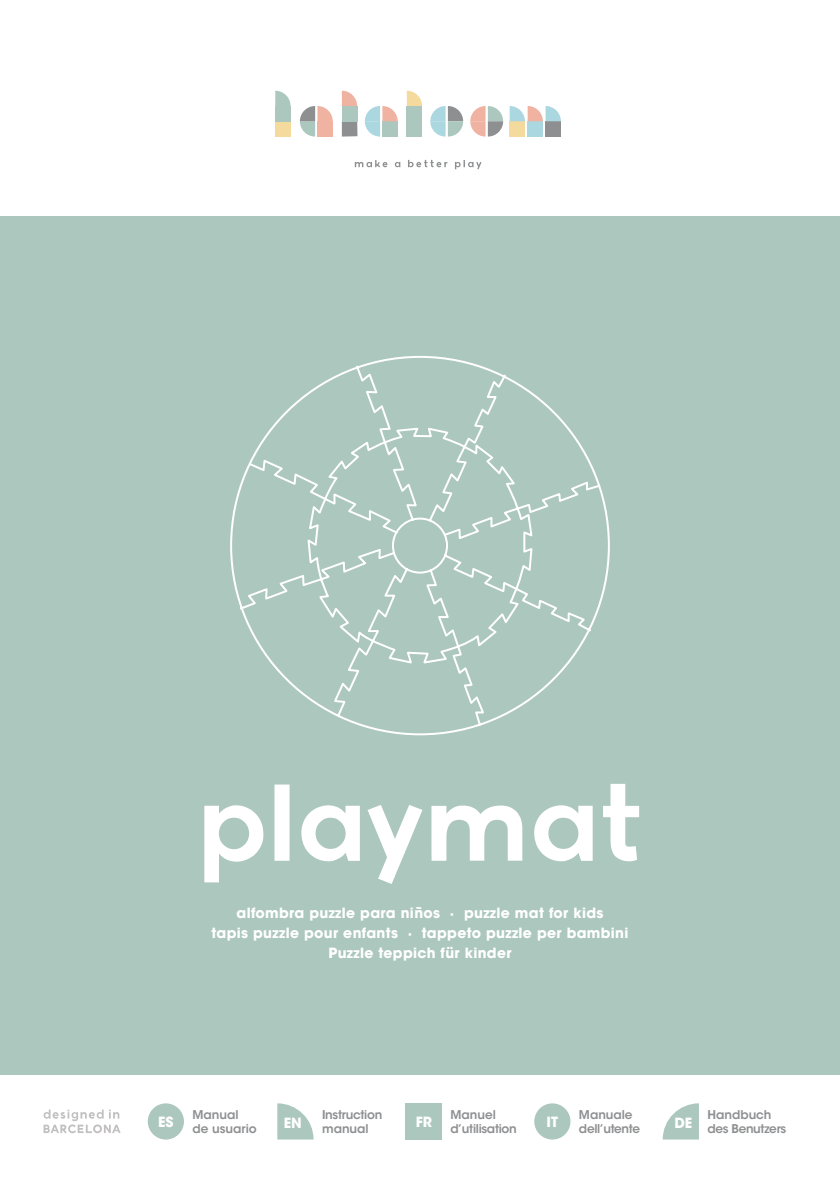
<style>
.page{position:relative;width:840px;height:1191px;background:#fff}
.page>*{position:absolute;margin:0;border:0;box-sizing:border-box;transform-origin:0 0}
.t1{font:700 102px "Kotori Rose";color:#fff}
.t2{font:700 14px/20px "ITC Avant Garde Std";letter-spacing:.025em;color:#fff;text-align:center}
.t3{font:600 12px/14px "ITC Avant Garde Std";letter-spacing:-.025em;color:#8e8f91}
.t4{font:600 12px/14px "ITC Avant Garde Std";color:#8e8f91}
</style>
<div class="page">
<svg style="left:430px;top:106px;width:33px;height:31px"></svg>
<svg style="left:470px;top:106px;width:33px;height:31px"></svg>
<div style="left:275px;top:121px;width:15px;height:16px;background:#f5da9e"></div>
<div style="left:275px;top:106px;width:15px;height:15px;background:#acc7bd"></div>
<div style="left:509px;top:121px;width:15px;height:16px;background:#f5da9e"></div>
<div style="left:527px;top:121px;width:15px;height:16px;background:#abd7e0"></div>
<div style="left:545px;top:121px;width:15px;height:16px;background:#8e8f91"></div>
<svg style="left:509px;top:106px;width:51px;height:15px"></svg>
<svg style="left:300px;top:106px;width:32px;height:31px"></svg>
<svg style="left:275px;top:91px;width:15px;height:15px"></svg>
<div style="left:341px;top:121px;width:16px;height:16px;background:#8e8f91"></div>
<div style="left:341px;top:106px;width:16px;height:15px;background:#acc7bd"></div>
<svg style="left:364px;top:106px;width:33px;height:31px"></svg>
<svg style="left:341px;top:91px;width:16px;height:15px"></svg>
<div style="left:406px;top:121px;width:16px;height:16px;background:#acc7bd"></div>
<div style="left:406px;top:106px;width:16px;height:15px;background:#acc7bd"></div>
<svg style="left:406px;top:91px;width:16px;height:15px"></svg>
<svg style="left:354px;top:160px;width:33px;height:7px"></svg>
<svg style="left:394px;top:162px;width:6px;height:5px"></svg>
<svg style="left:408px;top:160px;width:39px;height:7px"></svg>
<svg style="left:455px;top:160px;width:26px;height:9px"></svg>
<div style="left:0;top:216px;width:839px;height:858px;background:#acc7bd"></div>
<svg style="left:44px;top:1109px;width:76px;height:24px"></svg>
<div style="left:148px;top:1103px;width:36px;height:36px;background:#acc7bd;border-radius:50%"></div>
<div style="left:534px;top:1103px;width:36px;height:36px;background:#acc7bd;border-radius:50%"></div>
<svg style="left:277px;top:1103px;width:36px;height:36px"></svg>
<div style="left:405px;top:1103px;width:37px;height:36px;background:#acc7bd"></div>
<svg style="left:662px;top:1103px;width:36px;height:36px"></svg>
<svg style="left:230px;top:356px;width:380px;height:380px"></svg>
<h1 class="t1" style="left:197px;top:760px;width:447px">playmat</h1>
<p class="t2" style="left:211px;top:902px;width:418px">alfombra puzzle para niños · puzzle mat for kids<br>tapis puzzle pour enfants · tappeto puzzle per bambini<br>Puzzle teppich für kinder</p>
<p class="t2" style="left:158px;top:1111px;width:17px">ES</p>
<p class="t3" style="left:578px;top:1107px;width:62px">Manuale dell’utente</p>
<p class="t4" style="left:192px;top:1107px;width:66px">Manual de usuario</p>
<p class="t2" style="left:284px;top:1112px;width:20px">EN</p>
<p class="t3" style="left:450px;top:1107px;width:68px">Manuel d’utilisation</p>
<p class="t3" style="left:322px;top:1107px;width:62px">Instruction manual</p>
<p class="t2" style="left:415px;top:1111px;width:18px">FR</p>
<p class="t3" style="left:707px;top:1107px;width:80px">Handbuch des Benutzers</p>
<p class="t2" style="left:546px;top:1111px;width:13px">IT</p>
<p class="t2" style="left:674px;top:1112px;width:19px">DE</p>
</div>
